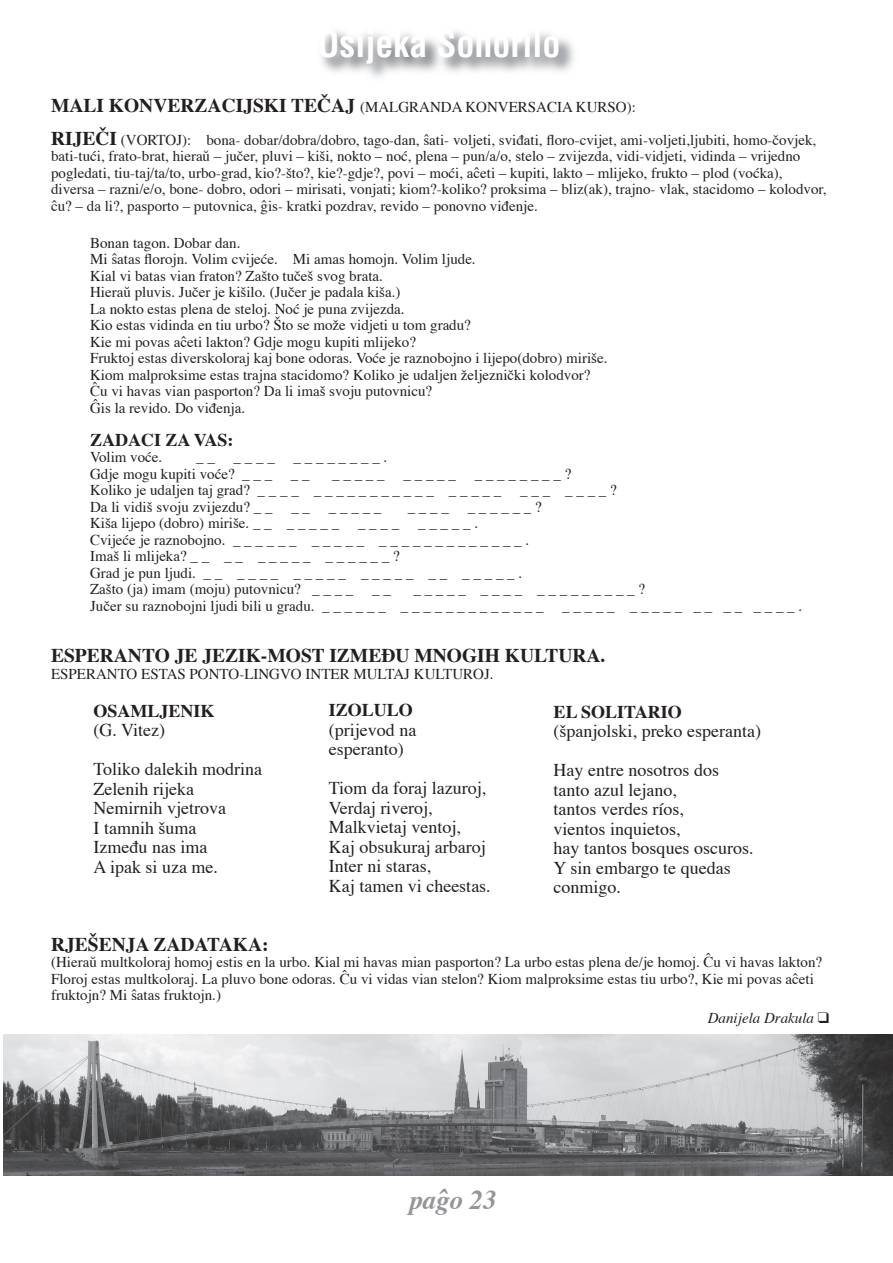
<style>
.page{position:relative;width:893px;height:1263px;background:#fff}
.page>*{position:absolute;margin:0;border:0;box-sizing:border-box;transform-origin:0 0}
.t1{font:700 condensed 36px "Helvetica";color:#fff}
.t2{font:italic 700 27px "Times";color:#939598}
.t3{font:700 19.5px "Times";color:#231f20}
.t4{font:18px/19.5px "Times";color:#231f20}
.t5{font:700 18px "Times";color:#231f20}
.t6{font:15px/16.5px "Times";color:#231f20}
.t7{font:italic 15px "Times";color:#231f20}
.s1{font-weight:700;font-size:19.5px}
</style>
<div class="page">
<img style="left:321px;top:31px;width:253px;height:46px">
<img style="left:3px;top:1034px;width:890px;height:141px">
<h1 class="t1" style="left:317px;top:20px;width:244px">Osijeka Sonorilo</h1>
<p class="t6" style="left:51px;top:99px;width:586px"><span class="s1">MALI KONVERZACIJSKI TEČAJ</span> (MALGRANDA KONVERSACIA KURSO):</p>
<p class="t6" style="left:51px;top:132px;width:777px"><span class="s1">RIJEČI</span> (VORTOJ): bona- dobar/dobra/dobro, tago-dan, ŝati- voljeti, sviđati, floro-cvijet, ami-voljeti,ljubiti, homo-čovjek, bati-tući, frato-brat, hieraŭ – jučer, pluvi – kiši, nokto – noć, plena – pun/a/o, stelo – zvijezda, vidi-vidjeti, vidinda – vrijedno pogledati, tiu-taj/ta/to, urbo-grad, kio?-što?, kie?-gdje?, povi – moći, aĉeti – kupiti, lakto – mlijeko, frukto – plod (voćka), diversa – razni/e/o, bone- dobro, odori – mirisati, vonjati; kiom?-koliko? proksima – bliz(ak), trajno- vlak, stacidomo – kolodvor, ĉu? – da li?, pasporto – putovnica, ĝis- kratki pozdrav, revido – ponovno viđenje.</p>
<p class="t6" style="left:90px;top:235px;width:519px">Bonan tagon. Dobar dan.<br>Mi ŝatas florojn. Volim cvijeće. Mi amas homojn. Volim ljude.<br>Kial vi batas vian fraton? Zašto tučeš svog brata.<br>Hieraŭ pluvis. Jučer je kišilo. (Jučer je padala kiša.)<br>La nokto estas plena de steloj. Noć je puna zvijezda.<br>Kio estas vidinda en tiu urbo? Što se može vidjeti u tom gradu?<br>Kie mi povas aĉeti lakton? Gdje mogu kupiti mlijeko?<br>Fruktoj estas diverskoloraj kaj bone odoras. Voće je raznobojno i lijepo(dobro) miriše.<br>Kiom malproksime estas trajna stacidomo? Koliko je udaljen željeznički kolodvor?<br>Ĉu vi havas vian pasporton? Da li imaš svoju putovnicu?<br>Ĝis la revido. Do viđenja.</p>
<p class="t5" style="left:90px;top:428px;width:145px">ZADACI ZA VAS:</p>
<p class="t6" style="left:90px;top:450px;width:74px">Volim voće.</p>
<p class="t6" style="left:196px;top:450px;width:20px">_ _</p>
<p class="t6" style="left:234px;top:450px;width:43px">_ _ _ _</p>
<p class="t6" style="left:294px;top:450px;width:95px">_ _ _ _ _ _ _ _ .</p>
<p class="t6" style="left:90px;top:466px;width:184px">Gdje mogu kupiti voće? _ _ _</p>
<p class="t6" style="left:291px;top:466px;width:20px">_ _</p>
<p class="t6" style="left:332px;top:466px;width:54px">_ _ _ _ _</p>
<p class="t6" style="left:403px;top:466px;width:54px">_ _ _ _ _</p>
<p class="t6" style="left:90px;top:466px;width:483px;text-indent:385px">_ _ _ _ _ _ _ _ ?<br>Koliko je udaljen taj grad? _ _ _ _ _ _ _ _ _ _ _ _ _ _ _ _ _ _ _ _</p>
<p class="t6" style="left:520px;top:483px;width:98px">_ _ _ _ _ _ _ ?</p>
<p class="t6" style="left:90px;top:499px;width:184px">Da li vidiš svoju zvijezdu? _ _</p>
<p class="t6" style="left:291px;top:499px;width:20px">_ _</p>
<p class="t6" style="left:329px;top:499px;width:54px">_ _ _ _ _</p>
<p class="t6" style="left:408px;top:499px;width:43px">_ _ _ _</p>
<p class="t6" style="left:468px;top:499px;width:76px">_ _ _ _ _ _ ?</p>
<p class="t6" style="left:90px;top:516px;width:251px">Kiša lijepo (dobro) miriše. _ _ _ _ _ _ _</p>
<p class="t6" style="left:358px;top:516px;width:43px">_ _ _ _</p>
<p class="t6" style="left:90px;top:516px;width:441px;text-indent:328px">_ _ _ _ _ .<br>Cvijeće je raznobojno. _ _ _ _ _ _ _ _ _ _ _ _ _ _ _ _ _ _ _ _ _ _ _ _ .<br>Imaš li mlijeka? _ _ _ _ _ _ _ _ _ _ _ _ _ _ _ ?<br>Grad je pun ljudi. _ _ _ _ _ _ _ _ _ _ _ _ _ _ _ _ _ _ _ _ _ _ _ .<br>Zašto (ja) imam (moju) putovnicu? _ _ _ _</p>
<p class="t6" style="left:372px;top:582px;width:20px">_ _</p>
<p class="t6" style="left:90px;top:582px;width:556px;text-indent:323px">_ _ _ _ _ _ _ _ _ _ _ _ _ _ _ _ _ _ ?<br>Jučer su raznobojni ljudi bili u gradu. _ _ _ _ _ _ _ _ _ _ _ _ _ _ _ _ _ _ _</p>
<p class="t6" style="left:562px;top:598px;width:241px">_ _ _ _ _ _ _ _ _ _ _ _ _ _ _ _ _ _ .</p>
<h3 class="t3" style="left:51px;top:643px;width:556px">ESPERANTO JE JEZIK-MOST IZMEĐU MNOGIH KULTURA.</h3>
<p class="t6" style="left:51px;top:666px;width:444px">ESPERANTO ESTAS PONTO-LINGVO INTER MULTAJ KULTUROJ.</p>
<p class="t5" style="left:94px;top:699px;width:123px">OSAMLJENIK</p>
<p class="t4" style="left:94px;top:712px;width:170px;line-height:39px">(G. Vitez)<br>Toliko dalekih modrina</p>
<p class="t4" style="left:94px;top:780px;width:134px">Zelenih rijeka<br>Nemirnih vjetrova<br>I tamnih šuma<br>Između nas ima<br>A ipak si uza me.</p>
<p class="t5" style="left:329px;top:698px;width:86px">IZOLULO</p>
<p class="t4" style="left:329px;top:721px;width:89px">(prijevod na esperanto)</p>
<p class="t4" style="left:329px;top:779px;width:163px">Tiom da foraj lazuroj,<br>Verdaj riveroj,<br>Malkvietaj ventoj,<br>Kaj obsukuraj arbaroj<br>Inter ni staras,<br>Kaj tamen vi cheestas.</p>
<p class="t5" style="left:554px;top:699px;width:130px">EL SOLITARIO</p>
<p class="t4" style="left:554px;top:713px;width:209px;line-height:39px">(španjolski, preko esperanta)<br>Hay entre nosotros dos</p>
<p class="t4" style="left:554px;top:781px;width:201px">tanto azul lejano,<br>tantos verdes ríos,<br>vientos inquietos,<br>hay tantos bosques oscuros.<br>Y sin embargo te quedas conmigo.</p>
<h3 class="t3" style="left:51px;top:931px;width:219px">RJEŠENJA ZADATAKA:</h3>
<p class="t6" style="left:51px;top:955px;width:773px">(Hieraŭ multkoloraj homoj estis en la urbo. Kial mi havas mian pasporton? La urbo estas plena de/je homoj. Ĉu vi havas lakton?<br>Floroj estas multkoloraj. La pluvo bone odoras. Ĉu vi vidas vian stelon? Kiom malproksime estas tiu urbo?, Kie mi povas aĉeti fruktojn? Mi ŝatas fruktojn.)</p>
<p class="t7" style="left:708px;top:1009px;width:123px">Danijela Drakula ❑</p>
<h2 class="t2" style="left:409px;top:1182px;width:89px">paĝo 23</h2>
</div>
